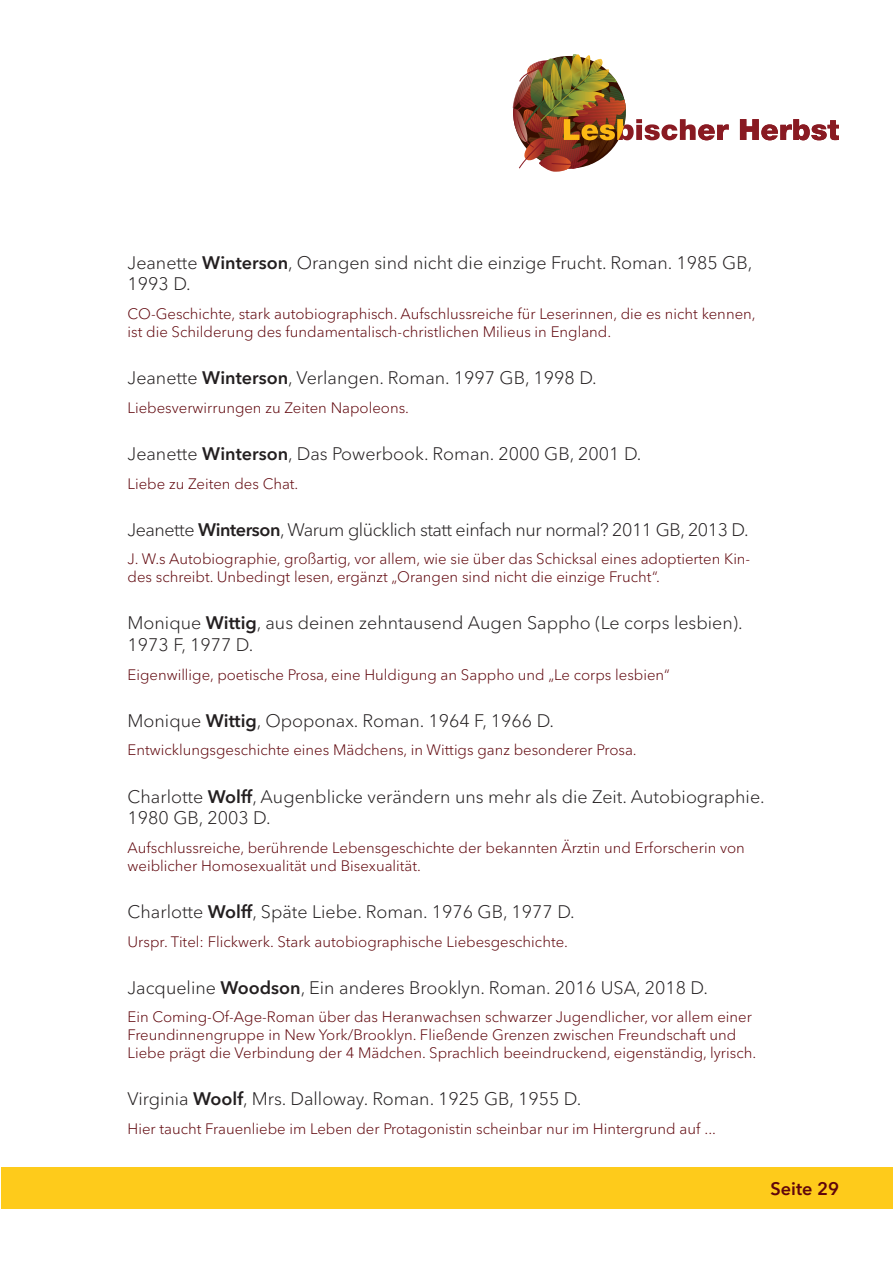
<style>
.page{position:relative;width:893px;height:1263px;background:#fff}
.page>*{position:absolute;margin:0;border:0;box-sizing:border-box;transform-origin:0 0}
.Autorin{font:300 18px/21.6px "Avenir Next LT Pro";color:#231f20}
.Autorin-2{font:300 18px "Avenir Next LT Pro";letter-spacing:-.025em;color:#231f20}
.t1{font:600 18px "Avenir Next LT Pro";color:#5f050b}
.Inhalt{font:300 15px/18px "Avenir Next LT Pro";color:#5f050b}
.s1{font-weight:600}
</style>
<div class="page">
<svg style="left:740px;top:119px;width:99px;height:21px"></svg>
<svg style="left:513px;top:54px;width:216px;height:118px"></svg>
<div style="left:1px;top:1167px;width:891px;height:41px;background:#fecb1b"></div>
<p class="Autorin" style="left:128px;top:252px;width:626px">Jeanette <span class="s1">Winterson</span>, Orangen sind nicht die einzige Frucht. Roman. 1985 GB,<br>1993 D.</p>
<p class="Inhalt" style="left:128px;top:305px;width:630px">CO-Geschichte, stark autobiographisch. Aufschlussreiche für Leserinnen, die es nicht kennen, ist die Schilderung des fundamentalisch-christlichen Milieus in England.</p>
<p class="Autorin" style="left:128px;top:367px;width:471px">Jeanette <span class="s1">Winterson</span>, Verlangen. Roman. 1997 GB, 1998 D.</p>
<p class="Inhalt" style="left:128px;top:399px;width:283px">Liebesverwirrungen zu Zeiten Napoleons.</p>
<p class="Autorin" style="left:128px;top:443px;width:515px">Jeanette <span class="s1">Winterson</span>, Das Powerbook. Roman. 2000 GB, 2001 D.</p>
<p class="Inhalt" style="left:128px;top:474px;width:172px">Liebe zu Zeiten des Chat.</p>
<p class="Autorin-2" style="left:128px;top:519px;width:622px">Jeanette <span class="s1">Winterson</span>, Warum glücklich statt einfach nur normal? 2011 GB, 2013 D.</p>
<p class="Inhalt" style="left:128px;top:550px;width:624px">J. W.s Autobiographie, großartig, vor allem, wie sie über das Schicksal eines adoptierten Kin&shy;des schreibt. Unbedingt lesen, ergänzt „Orangen sind nicht die einzige Frucht“.</p>
<p class="Autorin" style="left:128px;top:612px;width:617px">Monique <span class="s1">Wittig</span>, aus deinen zehntausend Augen Sappho (Le corps lesbien).<br>1973 F, 1977 D.</p>
<p class="Inhalt" style="left:128px;top:665px;width:544px">Eigenwillige, poetische Prosa, eine Huldigung an Sappho und „Le corps lesbien“</p>
<p class="Autorin" style="left:128px;top:710px;width:428px">Monique <span class="s1">Wittig</span>, Opoponax. Roman. 1964 F, 1966 D.</p>
<p class="Inhalt" style="left:128px;top:741px;width:511px">Entwicklungsgeschichte eines Mädchens, in Wittigs ganz besonderer Prosa.</p>
<p class="Autorin" style="left:128px;top:785px;width:639px">Charlotte <span class="s1">Wolff</span>, Augenblicke verändern uns mehr als die Zeit. Autobiographie.<br>1980 GB, 2003 D.</p>
<p class="Inhalt" style="left:128px;top:838px;width:619px">Aufschlussreiche, berührende Lebensgeschichte der bekannten Ärztin und Erforscherin von weiblicher Homosexualität und Bisexualität.</p>
<p class="Autorin" style="left:128px;top:901px;width:449px">Charlotte <span class="s1">Wolff</span>, Späte Liebe. Roman. 1976 GB, 1977 D.</p>
<p class="Inhalt" style="left:128px;top:932px;width:442px">Urspr. Titel: Flickwerk. Stark autobiographische Liebesgeschichte.</p>
<p class="Autorin" style="left:128px;top:976px;width:582px">Jacqueline <span class="s1">Woodson</span>, Ein anderes Brooklyn. Roman. 2016 USA, 2018 D.</p>
<p class="Inhalt" style="left:128px;top:1008px;width:630px">Ein Coming-Of-Age-Roman über das Heranwachsen schwarzer Jugendlicher, vor allem einer<br>Freundinnengruppe in New York/Brooklyn. Fließende Grenzen zwischen Freundschaft und<br>Liebe prägt die Verbindung der 4 Mädchen. Sprachlich beeindruckend, eigenständig, lyrisch.</p>
<p class="Autorin" style="left:128px;top:1088px;width:455px">Virginia <span class="s1">Woolf</span>, Mrs. Dalloway. Roman. 1925 GB, 1955 D.</p>
<p class="Inhalt" style="left:128px;top:1120px;width:590px">Hier taucht Frauenliebe im Leben der Protagonistin scheinbar nur im Hintergrund auf ...</p>
<p class="t1" style="left:771px;top:1177px;width:70px">Seite 29</p>
</div>
